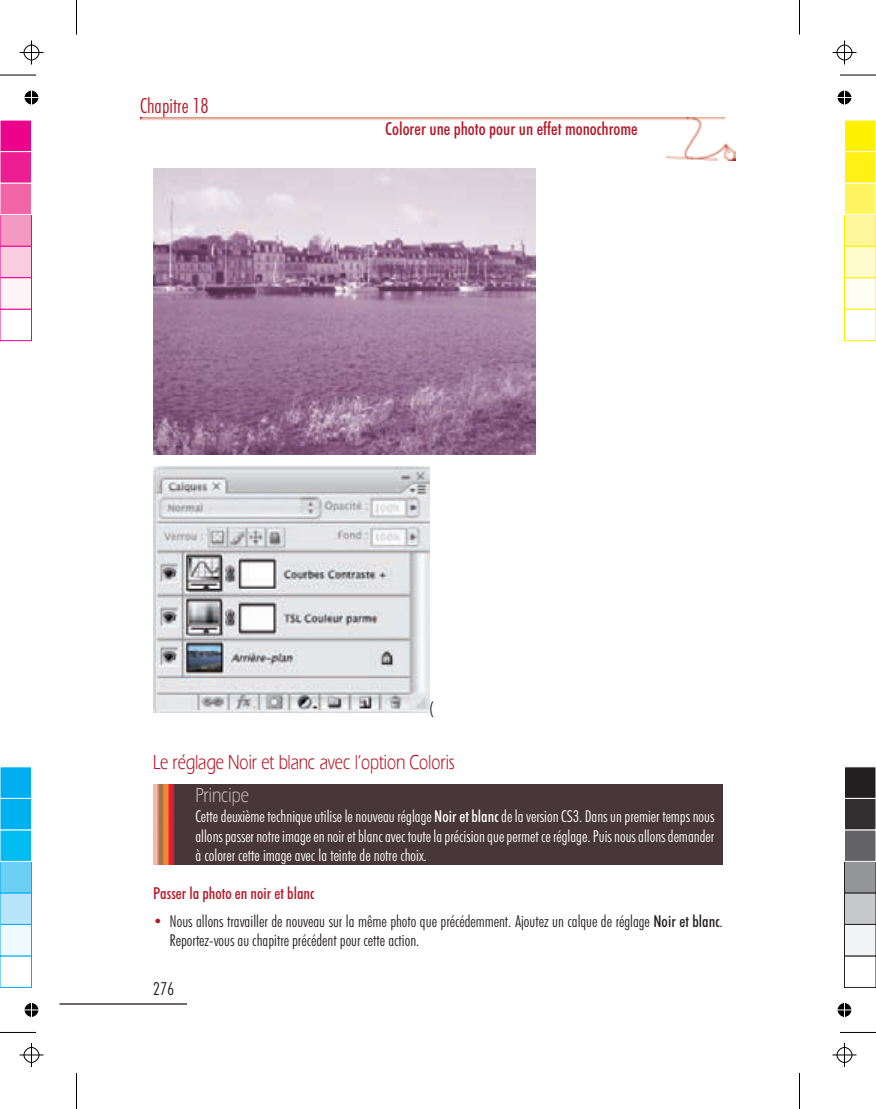
<style>
.page{position:relative;width:876px;height:1109px;background:#fff}
.page>*{position:absolute;margin:0;border:0;box-sizing:border-box;transform-origin:0 0}
.t1{font:21px "Ergoe Condensed";color:#b51625}
.t2{font:21px "Futura Lt Cn BT";color:#b51625}
.t3{font:21px "Ergoe Condensed";color:#bfb6b6}
.t4{font:18px "Futura Md Cn BT";color:#b51625}
.t5{font:18px "Futura Lt Cn BT";color:#231f20}
.t6{font:16.5px/19.2px "Futura Lt Cn BT";color:#fff;text-align:justify}
.t7{font:16.5px/19.2px "Futura Lt Cn BT";color:#231f20}
.t8{font:16.5px "Futura Md Cn BT";color:#b51625}
.s1{font-family:"Futura Md Cn BT"}
.s2{font-size:16.2px;color:#b51625}
</style>
<div class="page">
<div style="left:153px;top:784px;width:570px;height:23px;background:#48373a"></div>
<div style="left:153px;top:806px;width:570px;height:58px;background:#48373a"></div>
<hr style="left:59px;top:1003px;width:128px;height:1px;background:#48373a">
<img style="left:141px;top:118px;width:595px;height:42px">
<img style="left:153px;top:467px;width:276px;height:245px">
<img style="left:153px;top:784px;width:22px;height:80px">
<img style="left:153px;top:169px;width:383px;height:286px">
<hr style="left:0;top:1032px;width:36px;height:1px;background:#000">
<hr style="left:76px;top:1072px;width:1px;height:36px;background:#000">
<hr style="left:0;top:75px;width:36px;height:1px;background:#000">
<hr style="left:76px;top:0;width:1px;height:34px;background:#000">
<hr style="left:840px;top:75px;width:36px;height:1px;background:#000">
<hr style="left:799px;top:0;width:1px;height:34px;background:#000">
<hr style="left:840px;top:1032px;width:36px;height:1px;background:#000">
<hr style="left:799px;top:1072px;width:1px;height:36px;background:#000">
<svg style="left:20px;top:1043px;width:24px;height:23px"></svg>
<svg style="left:20px;top:40px;width:24px;height:24px"></svg>
<svg style="left:832px;top:40px;width:24px;height:24px"></svg>
<svg style="left:832px;top:1043px;width:24px;height:23px"></svg>
<svg style="left:24px;top:1002px;width:15px;height:16px"></svg>
<svg style="left:24px;top:90px;width:15px;height:15px"></svg>
<svg style="left:837px;top:90px;width:15px;height:15px"></svg>
<svg style="left:837px;top:1002px;width:15px;height:16px"></svg>
<div style="left:0;top:955px;width:32px;height:32px;background:#fff;border:1px solid #00aeef"></div>
<div style="left:0;top:924px;width:32px;height:32px;background:#f0f9fd;border:1px solid #00aeef"></div>
<div style="left:0;top:892px;width:32px;height:32px;background:#b9e5fa;border:1px solid #00aeef"></div>
<div style="left:0;top:861px;width:32px;height:32px;background:#6bcff6;border:1px solid #00aeef"></div>
<div style="left:0;top:829px;width:32px;height:32px;background:#01bdf2;border:1px solid #fff"></div>
<div style="left:0;top:798px;width:32px;height:32px;background:#00b1ef;border:1px solid #fff"></div>
<div style="left:0;top:766px;width:32px;height:32px;background:#00aeef;border:1px solid #fff"></div>
<div style="left:0;top:309px;width:32px;height:32px;background:#fff;border:1px solid #ed028c"></div>
<div style="left:0;top:277px;width:32px;height:32px;background:#fdf4f8;border:1px solid #ed028c"></div>
<div style="left:0;top:246px;width:32px;height:32px;background:#f9ccdf;border:1px solid #ed028c"></div>
<div style="left:0;top:214px;width:32px;height:32px;background:#f499c2;border:1px solid #ed028c"></div>
<div style="left:0;top:183px;width:32px;height:32px;background:#f166a7;border:1px solid #fff"></div>
<div style="left:0;top:151px;width:32px;height:32px;background:#ed1e91;border:1px solid #fff"></div>
<div style="left:0;top:120px;width:32px;height:32px;background:#ed028c;border:1px solid #fff"></div>
<div style="left:844px;top:309px;width:32px;height:32px;background:#fff;border:1px solid #fff101"></div>
<div style="left:844px;top:277px;width:32px;height:32px;background:#fffef4;border:1px solid #fff101"></div>
<div style="left:844px;top:246px;width:32px;height:32px;background:#fffbcc;border:1px solid #fff101"></div>
<div style="left:844px;top:214px;width:32px;height:32px;background:#fff79a;border:1px solid #fff101"></div>
<div style="left:844px;top:183px;width:32px;height:32px;background:#fff461;border:1px solid #fff"></div>
<div style="left:844px;top:151px;width:32px;height:32px;background:#fff116;border:1px solid #fff"></div>
<div style="left:844px;top:120px;width:32px;height:32px;background:#fff101;border:1px solid #fff"></div>
<div style="left:844px;top:955px;width:32px;height:32px;background:#fff;border:1px solid #231f20"></div>
<div style="left:844px;top:924px;width:32px;height:32px;background:#f2f3f4;border:1px solid #231f20"></div>
<div style="left:844px;top:892px;width:32px;height:32px;background:#c7c8ca;border:1px solid #231f20"></div>
<div style="left:844px;top:861px;width:32px;height:32px;background:#939598;border:1px solid #231f20"></div>
<div style="left:844px;top:829px;width:32px;height:32px;background:#636366;border:1px solid #fff"></div>
<div style="left:844px;top:798px;width:32px;height:32px;background:#312f30;border:1px solid #fff"></div>
<div style="left:844px;top:766px;width:32px;height:32px;background:#231f20;border:1px solid #fff"></div>
<p class="t2" style="left:140px;top:97px;width:70px">Chapitre 18</p>
<p class="t4" style="left:385px;top:121px;width:254px">Colorer une photo pour un effet monochrome</p>
<p class="t7" style="left:429px;top:699px;width:6px">(</p>
<p class="t1" style="left:153px;top:751px;width:303px">Le réglage Noir et blanc avec l’option Coloris</p>
<p class="t3" style="left:196px;top:784px;width:55px">Principe</p>
<p class="t6" style="left:196px;top:808px;width:520px">Cette deuxième technique utilise le nouveau réglage <span class="s1">Noir et blanc</span> de la version CS3. Dans un premier temps nous allons passer notre image en noir et blanc avec toute la précision que permet ce réglage. Puis nous allons demander à colorer cette image avec la teinte de notre choix.</p>
<p class="t8" style="left:153px;top:886px;width:163px">Passer la photo en noir et blanc</p>
<p class="t7" style="left:170px;top:913px;width:555px;text-indent:-16px"><span class="s2">•</span> Nous allons travailler de nouveau sur la même photo que précédemment. Ajoutez un calque de réglage <span class="s1">Noir et blanc</span>.<br>Reportez-vous au chapitre précédent pour cette action.</p>
<p class="t5" style="left:153px;top:980px;width:23px">276</p>
</div>
